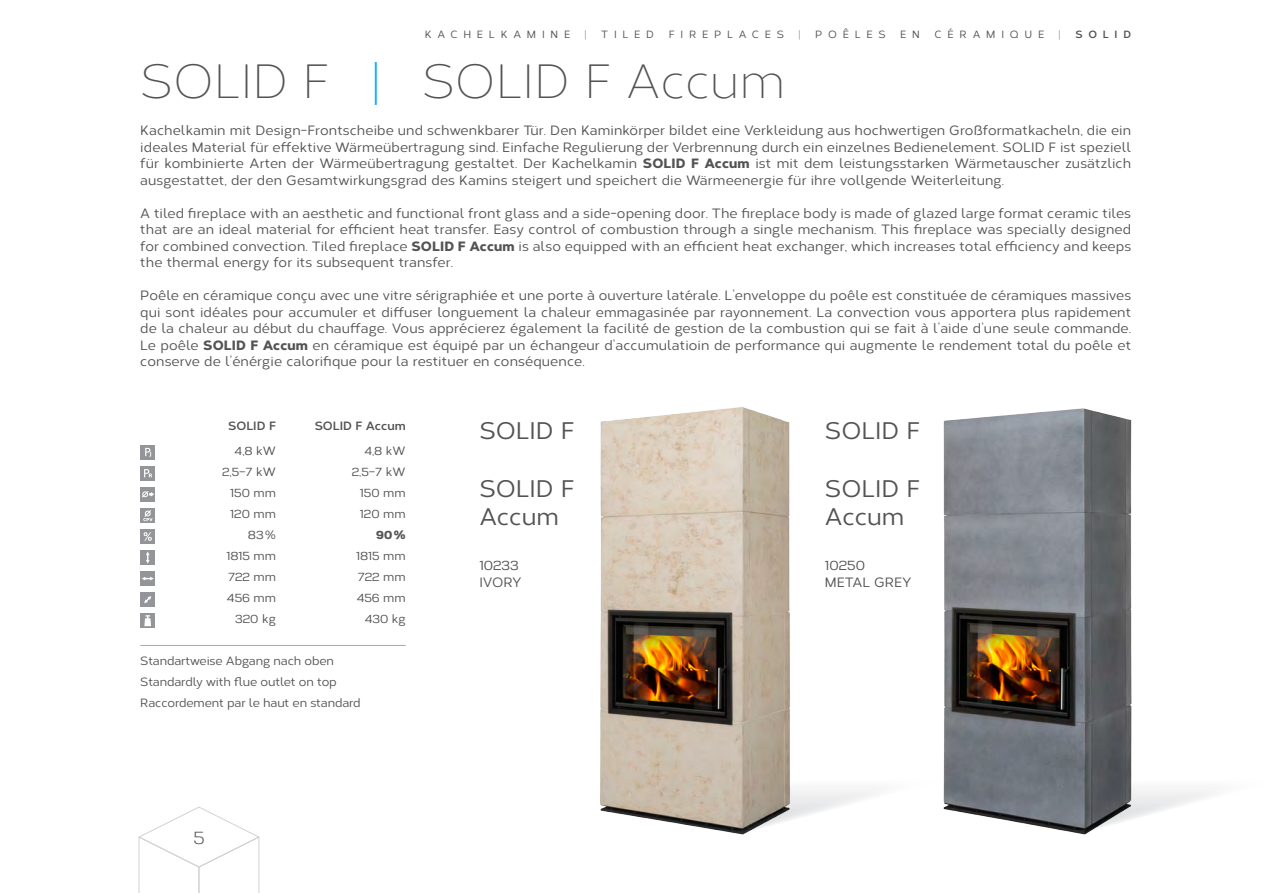
<style>
.page{position:relative;width:1263px;height:893px;background:#fff}
.page>*{position:absolute;margin:0;border:0;box-sizing:border-box;transform-origin:0 0}
.t1{font:300 48px "Corbert";color:#535355}
.t2{font:500 24px/28.8px "Corbert";color:#535355}
.t3{font:18px "Corbert";color:#535355}
.t4{font:500 13.5px/16.5px "Corbert";letter-spacing:.01em;color:#535355;text-align:justify}
.t5{font:500 12px/21px "Corbert";letter-spacing:-.01em;color:#535355;text-align:right}
.t6{font:700 12px "Corbert";color:#535355}
.t7{font:800 12px "Corbert";color:#535355}
.t8{font:500 10.5px "Corbert";letter-spacing:.55em;color:#535355}
.t9{font:700 10.5px "Corbert";letter-spacing:.55em;color:#535355}
.t10{font:500 10.5px "Corbert";color:#a5a6aa}
.s1{color:#00aeef}
.s2{font-weight:800}
</style>
<div class="page">
<svg style="left:801px;top:789px;width:78px;height:28px"></svg>
<img style="left:600px;top:407px;width:201px;height:428px">
<svg style="left:1144px;top:789px;width:73px;height:26px"></svg>
<img style="left:943px;top:408px;width:201px;height:427px">
<hr style="left:140px;top:645px;width:266px;height:1px;background:#a8a9ad">
<div style="left:140px;top:445px;width:15px;height:15px;background:#939598"></div>
<svg style="left:145px;top:448px;width:6px;height:9px"></svg>
<div style="left:140px;top:466px;width:15px;height:15px;background:#939598"></div>
<svg style="left:144px;top:469px;width:8px;height:8px"></svg>
<div style="left:140px;top:613px;width:15px;height:15px;background:#939598"></div>
<svg style="left:144px;top:615px;width:7px;height:11px"></svg>
<div style="left:140px;top:529px;width:15px;height:15px;background:#939598"></div>
<svg style="left:144px;top:532px;width:8px;height:9px"></svg>
<div style="left:140px;top:571px;width:15px;height:15px;background:#939598"></div>
<svg style="left:142px;top:577px;width:12px;height:3px"></svg>
<div style="left:140px;top:550px;width:15px;height:15px;background:#939598"></div>
<svg style="left:146px;top:551px;width:4px;height:13px"></svg>
<div style="left:140px;top:592px;width:15px;height:15px;background:#939598"></div>
<svg style="left:144px;top:596px;width:7px;height:7px"></svg>
<div style="left:140px;top:487px;width:15px;height:15px;background:#939598"></div>
<svg style="left:142px;top:491px;width:12px;height:7px"></svg>
<div style="left:140px;top:508px;width:15px;height:15px;background:#939598"></div>
<svg style="left:143px;top:510px;width:10px;height:11px"></svg>
<svg style="left:138px;top:807px;width:122px;height:86px"></svg>
<p class="t8" style="left:425px;top:27px;width:147px">KACHELKAMINE</p>
<p class="t10" style="left:585px;top:27px;width:3px">|</p>
<p class="t8" style="left:601px;top:27px;width:54px">TILED</p>
<p class="t8" style="left:669px;top:27px;width:117px">FIREPLACES</p>
<p class="t10" style="left:799px;top:27px;width:3px">|</p>
<p class="t8" style="left:815px;top:27px;width:72px">POÊLES</p>
<p class="t8" style="left:900px;top:27px;width:21px">E N</p>
<p class="t8" style="left:934px;top:27px;width:111px">CÉRAMIQUE</p>
<p class="t10" style="left:1059px;top:27px;width:3px">|</p>
<p class="t9" style="left:1075px;top:26px;width:57px">SOLID</p>
<h1 class="t1" style="left:140px;top:47px;width:646px">SOLID F <span class="s1">|</span> SOLID F Accum</h1>
<p class="t4" style="left:140px;top:122px;width:992px">Kachelkamin mit Design-Frontscheibe und schwenkbarer Tür. Den Kaminkörper bildet eine Verkleidung aus hochwertigen Großformatkacheln, die ein ideales Material für effektive Wärmeübertragung sind. Einfache Regulierung der Verbrennung durch ein einzelnes Bedienelement. SOLID F ist speziell für kombinierte Arten der Wärmeübertragung gestaltet. Der Kachelkamin <span class="s2">SOLID F Accum</span> ist mit dem leistungsstarken Wärmetauscher zusätzlich ausgestattet, der den Gesamtwirkungsgrad des Kamins steigert und speichert die Wärmeenergie für ihre vollgende Weiterleitung.</p>
<p class="t4" style="left:140px;top:204px;width:992px">A tiled fireplace with an aesthetic and functional front glass and a side-opening door. The fireplace body is made of glazed large format ceramic tiles that are an ideal material for efficient heat transfer. Easy control of combustion through a single mechanism. This fireplace was specially designed for combined convection. Tiled fireplace <span class="s2">SOLID F Accum</span> is also equipped with an efficient heat exchanger, which increases total efficiency and keeps the thermal energy for its subsequent transfer.</p>
<p class="t4" style="left:140px;top:287px;width:992px">Poêle en céramique conçu avec une vitre sérigraphiée et une porte à ouverture latérale. L’enveloppe du poêle est constituée de céramiques massives qui sont idéales pour accumuler et diffuser longuement la chaleur emmagasinée par rayonnement. La convection vous apportera plus rapidement de la chaleur au début du chauffage. Vous apprécierez également la facilité de gestion de la combustion qui se fait à l’aide d’une seule commande.<br>Le poêle <span class="s2">SOLID F Accum</span> en céramique est équipé par un échangeur d’accumulatioin de performance qui augmente le rendement total du poêle et conserve de l’énérgie calorifique pour la restituer en conséquence.</p>
<p class="t6" style="left:228px;top:416px;width:49px">SOLID F</p>
<p class="t6" style="left:315px;top:416px;width:92px">SOLID F Accum</p>
<p class="t5" style="left:222px;top:440px;width:55px">4,8 kW<br>2,5–7 kW<br>150 mm<br>120 mm<br>83%<br>1815 mm<br>722 mm<br>456 mm<br>320 kg</p>
<p class="t5" style="left:352px;top:439px;width:55px">4,8 kW<br>2,5–7 kW<br>150 mm<br>120 mm</p>
<p class="t7" style="left:376px;top:525px;width:31px">90%</p>
<p class="t5" style="left:356px;top:544px;width:51px">1815 mm<br>722 mm<br>456 mm<br>430 kg</p>
<p class="t5" style="left:140px;top:650px;width:222px;text-align:left">Standartweise Abgang nach oben<br>Standardly with flue outlet on top<br>Raccordement par le haut en standard</p>
<h3 class="t3" style="left:193px;top:824px;width:13px">5</h3>
<h2 class="t2" style="left:479px;top:415px;width:97px">SOLID F</h2>
<h2 class="t2" style="left:479px;top:472px;width:97px">SOLID F<br>Accum</h2>
<p class="t4" style="left:479px;top:557px;width:44px">10233<br>IVORY</p>
<h2 class="t2" style="left:825px;top:415px;width:97px">SOLID F</h2>
<h2 class="t2" style="left:825px;top:472px;width:97px">SOLID F<br>Accum</h2>
<p class="t4" style="left:825px;top:557px;width:88px">10250<br>METAL GREY</p>
</div>
